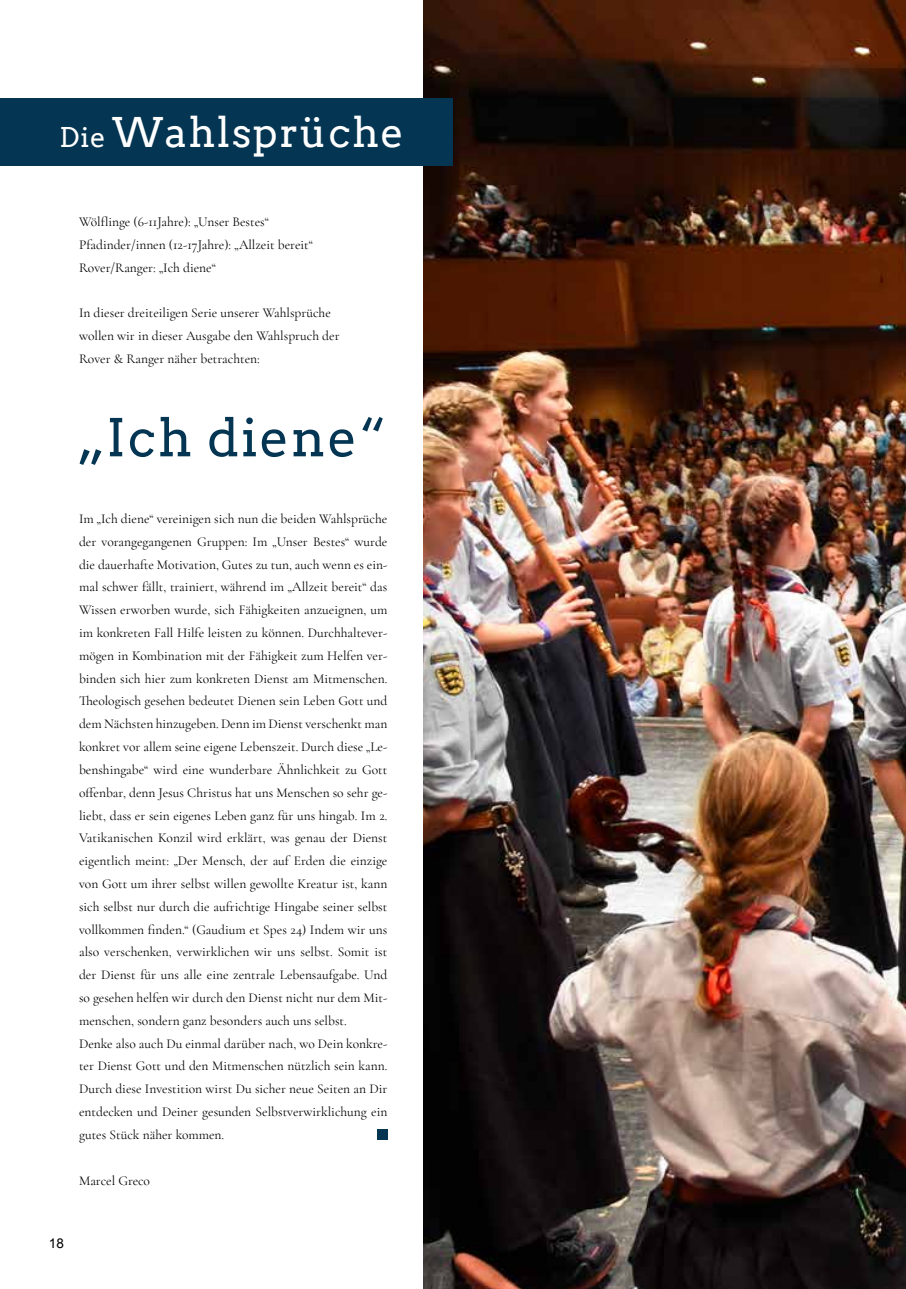
<style>
.page{position:relative;width:906px;height:1289px;background:#fff}
.page>*{position:absolute;margin:0;border:0;box-sizing:border-box;transform-origin:0 0}
.t1{font:51.9px "Arvo";letter-spacing:.035em;color:#043552}
.t2{font:40.95px "Arvo";letter-spacing:.035em;color:#fff}
.t3{font:13.5px/22.8px "Cormorant Garamond";color:#020103}
.t4{font:13.5px "Arial";color:#000}
.s1{font-size:27.3px}
</style>
<div class="page">
<img style="left:423px;top:0;width:483px;height:1288px">
<div style="left:0;top:98px;width:453px;height:67px;background:#043552"></div>
<div style="left:377px;top:1129px;width:10px;height:11px;background:#043552"></div>
<h2 class="t2" style="left:59px;top:108px;width:346px"><span class="s1">Die</span> Wahlsprüche</h2>
<p class="t3" style="left:79px;top:210px;width:235px">Wölflinge (6-11Jahre): „Unser Bestes“<br>Pfadinder/innen (12-17Jahre): „Allzeit bereit“<br>Rover/Ranger: „Ich diene“</p>
<p class="t3" style="left:79px;top:301px;width:262px">In dieser dreiteiligen Serie unserer Wahlsprüche wollen wir in dieser Ausgabe den Wahlspruch der<br>Rover &amp; Ranger näher betrachten:</p>
<h1 class="t1" style="left:79px;top:406px;width:308px">„Ich diene“</h1>
<p class="t3" style="left:79px;top:507px;width:310px">Im „Ich diene“ vereinigen sich nun die beiden Wahlsprüche der vorangegangenen Gruppen: Im „Unser Bestes“ wurde die dauerhafte Motivation, Gutes zu tun, auch wenn es ein&shy;mal schwer fällt, trainiert, während im „Allzeit bereit“ das Wissen erworben wurde, sich Fähigkeiten anzueignen, um im konkreten Fall Hilfe leisten zu können. Durchhaltever&shy;mögen in Kombination mit der Fähigkeit zum Helfen ver&shy;binden sich hier zum konkreten Dienst am Mitmenschen.<br>Theologisch gesehen bedeutet Dienen sein Leben Gott und dem Nächsten hinzugeben. Denn im Dienst verschenkt man konkret vor allem seine eigene Lebenszeit. Durch diese „Le&shy;benshingabe“ wird eine wunderbare Ähnlichkeit zu Gott offenbar, denn Jesus Christus hat uns Menschen so sehr ge&shy;liebt, dass er sein eigenes Leben ganz für uns hingab. Im 2.<br>Vatikanischen Konzil wird erklärt, was genau der Dienst eigentlich meint: „Der Mensch, der auf Erden die einzige von Gott um ihrer selbst willen gewollte Kreatur ist, kann sich selbst nur durch die aufrichtige Hingabe seiner selbst vollkommen finden.“ (Gaudium et Spes 24) Indem wir uns also verschenken, verwirklichen wir uns selbst. Somit ist der Dienst für uns alle eine zentrale Lebensaufgabe. Und so gesehen helfen wir durch den Dienst nicht nur dem Mit&shy;menschen, sondern ganz besonders auch uns selbst.<br>Denke also auch Du einmal darüber nach, wo Dein konkre&shy;ter Dienst Gott und den Mitmenschen nützlich sein kann.<br>Durch diese Investition wirst Du sicher neue Seiten an Dir entdecken und Deiner gesunden Selbstverwirklichung ein gutes Stück näher kommen.</p>
<p class="t3" style="left:79px;top:1168px;width:73px">Marcel Greco</p>
<p class="t4" style="left:49px;top:1234px;width:17px">18</p>
</div>
